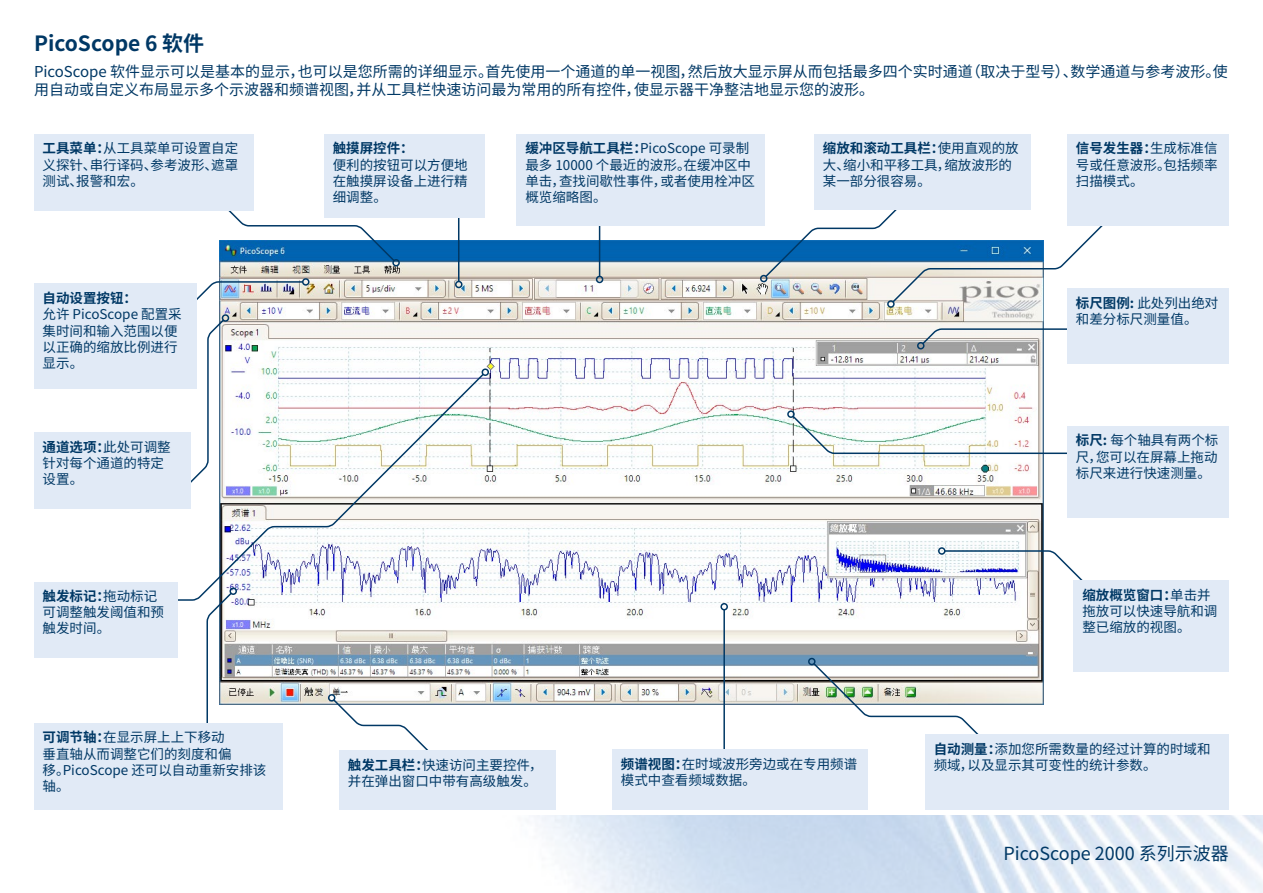
<style>
.page{position:relative;width:1263px;height:893px;background:#fff}
.page>*{position:absolute;margin:0;border:0;box-sizing:border-box;transform-origin:0 0}
.t1{font:700 21px "Noto Sans CJ Ksc";color:#003865}
.t2{font:18px "Noto Sans CJ Ksc";color:#003865}
.t3{font:15px/18px "Noto Sans CJ Ksc";color:#003865}
.t4{font:13.5px/16.2px "Noto Sans CJ Ksc";color:#003865}
.t5{font:700 13.5px "Noto Sans CJ Ksc";color:#003865}
.s1{font-weight:700}
</style>
<div class="page">
<img style="left:536px;top:815px;width:727px;height:78px">
<img style="left:220px;top:240px;width:823px;height:464px">
<svg style="left:219px;top:211px;width:177px;height:52px"></svg>
<div style="left:392px;top:259px;width:8px;height:7px;border:2px solid #003865;border-radius:50%"></div>
<div style="left:34px;top:134px;width:220px;height:77px;background:#e1eaf6"></div>
<hr style="left:599px;top:210px;width:1px;height:66px;background:#003865">
<div style="left:596px;top:276px;width:7px;height:7px;border:2px solid #003865;border-radius:50%"></div>
<div style="left:517px;top:134px;width:248px;height:92px;background:#e1eaf6"></div>
<div style="left:760px;top:275px;width:7px;height:7px;border:2px solid #003865;border-radius:50%"></div>
<div style="left:814px;top:134px;width:217px;height:76px;background:#e1eaf6"></div>
<svg style="left:764px;top:210px;width:339px;height:94px"></svg>
<div style="left:887px;top:300px;width:8px;height:8px;border:2px solid #003865;border-radius:50%"></div>
<div style="left:1067px;top:134px;width:162px;height:92px;background:#e1eaf6"></div>
<svg style="left:921px;top:328px;width:146px;height:18px"></svg>
<div style="left:917px;top:342px;width:7px;height:7px;border:2px solid #003865;border-radius:50%"></div>
<div style="left:1067px;top:288px;width:162px;height:76px;background:#e1eaf6"></div>
<svg style="left:791px;top:414px;width:276px;height:41px"></svg>
<div style="left:787px;top:410px;width:8px;height:8px;border:2px solid #003865;border-radius:50%"></div>
<div style="left:1067px;top:426px;width:162px;height:92px;background:#e1eaf6"></div>
<svg style="left:943px;top:549px;width:140px;height:42px"></svg>
<div style="left:938px;top:547px;width:7px;height:8px;border:2px solid #003865;border-radius:50%"></div>
<div style="left:1074px;top:580px;width:155px;height:92px;background:#e1eaf6"></div>
<svg style="left:190px;top:280px;width:114px;height:26px"></svg>
<div style="left:302px;top:278px;width:7px;height:8px;border:2px solid #003865;border-radius:50%"></div>
<div style="left:34px;top:284px;width:163px;height:105px;background:#e1eaf6"></div>
<hr style="left:723px;top:610px;width:2px;height:144px;background:#003865">
<div style="left:720px;top:603px;width:8px;height:7px;border:2px solid #003865;border-radius:50%"></div>
<div style="left:612px;top:750px;width:256px;height:60px;background:#e1eaf6"></div>
<svg style="left:207px;top:318px;width:18px;height:54px"></svg>
<div style="left:222px;top:314px;width:7px;height:8px;border:2px solid #003865;border-radius:50%"></div>
<div style="left:34px;top:432px;width:157px;height:76px;background:#e1eaf6"></div>
<svg style="left:168px;top:372px;width:317px;height:229px"></svg>
<div style="left:481px;top:368px;width:8px;height:8px;border:2px solid #003865;border-radius:50%"></div>
<div style="left:34px;top:582px;width:144px;height:75px;background:#e1eaf6"></div>
<svg style="left:206px;top:591px;width:27px;height:132px"></svg>
<div style="left:229px;top:587px;width:8px;height:8px;border:2px solid #003865;border-radius:50%"></div>
<div style="left:34px;top:723px;width:248px;height:87px;background:#e1eaf6"></div>
<svg style="left:332px;top:698px;width:99px;height:52px"></svg>
<div style="left:328px;top:694px;width:7px;height:8px;border:2px solid #003865;border-radius:50%"></div>
<div style="left:339px;top:750px;width:216px;height:60px;background:#e1eaf6"></div>
<svg style="left:812px;top:661px;width:174px;height:73px"></svg>
<div style="left:808px;top:658px;width:7px;height:7px;border:2px solid #003865;border-radius:50%"></div>
<div style="left:925px;top:734px;width:304px;height:76px;background:#e1eaf6"></div>
<hr style="left:458px;top:201px;width:1px;height:80px;background:#003865">
<div style="left:455px;top:281px;width:7px;height:7px;border:2px solid #003865;border-radius:50%"></div>
<div style="left:324px;top:134px;width:160px;height:84px;background:#e1eaf6"></div>
<h1 class="t1" style="left:34px;top:31px;width:172px">PicoScope 6 软件</h1>
<p class="t3" style="left:34px;top:63px;width:1195px">PicoScope 软件显示可以是基本的显示，也可以是您所需的详细显示。首先使用一个通道的单一视图，然后放大显示屏从而包括最多四个实时通道（取决于型号）、数学通道与参考波形。使用自动或自定义布局显示多个示波器和频谱视图，并从工具栏快速访问最为常用的所有控件，使显示器干净整洁地显示您的波形。</p>
<p class="t4" style="left:43px;top:141px;width:197px;text-align:justify"><span class="s1">工具菜单：</span>从工具菜单可设置自定义探针、串行译码、参考波形、遮罩测试、报警和宏。</p>
<p class="t4" style="left:525px;top:141px;width:231px"><span class="s1">缓冲区导航工具栏：</span>PicoScope 可录制最多 10000 个最近的波形。在缓冲区中单击，查找间歇性事件，或者使用栓冲区概览缩略图。</p>
<p class="t4" style="left:823px;top:141px;width:197px"><span class="s1">缩放和滚动工具栏：</span>使用直观的放大、缩小和平移工具，缩放波形的某一部分很容易。</p>
<p class="t4" style="left:1076px;top:141px;width:143px;text-align:justify"><span class="s1">信号发生器：</span>生成标准信号或任意波形。包括频率扫描模式。</p>
<p class="t5" style="left:333px;top:141px;width:82px">触摸屏控件：</p>
<p class="t4" style="left:333px;top:157px;width:136px;text-align:justify">便利的按钮可以方便地在触摸屏设备上进行精细调整。</p>
<p class="t5" style="left:43px;top:291px;width:96px">自动设置按钮：</p>
<p class="t4" style="left:43px;top:307px;width:141px">允许 PicoScope 配置采集时间和输入范围以便以正确的缩放比例进行显示。</p>
<p class="t4" style="left:43px;top:439px;width:130px"><span class="s1">通道选项：</span>此处可调整针对每个通道的特定设置。</p>
<p class="t4" style="left:43px;top:588px;width:123px"><span class="s1">触发标记：</span>拖动标记可调整触发阈值和预触发时间。</p>
<p class="t4" style="left:43px;top:730px;width:225px"><span class="s1">可调节轴：</span>在显示屏上上下移动<br>垂直轴从而调整它们的刻度和偏<br>移。PicoScope 还可以自动重新安排该轴。</p>
<p class="t4" style="left:348px;top:757px;width:196px"><span class="s1">触发工具栏：</span>快速访问主要控件，并在弹出窗口中带有高级触发。</p>
<p class="t4" style="left:621px;top:756px;width:238px"><span class="s1">频谱视图：</span>在时域波形旁边或在专用频谱模式中查看频域数据。</p>
<p class="t4" style="left:1076px;top:295px;width:144px"><span class="s1">标尺图例:</span> 此处列出绝对和差分标尺测量值。</p>
<p class="t4" style="left:1076px;top:433px;width:144px;text-align:justify"><span class="s1">标尺:</span> 每个轴具有两个标尺，您可以在屏幕上拖动标尺来进行快速测量。</p>
<p class="t4" style="left:1082px;top:587px;width:136px"><span class="s1">缩放概览窗口：</span>单击并拖放可以快速导航和调整已缩放的视图。</p>
<p class="t4" style="left:934px;top:741px;width:278px"><span class="s1">自动测量：</span>添加您所需数量的经过计算的时域和频域，以及显示其可变性的统计参数。</p>
<h2 class="t2" style="left:1003px;top:844px;width:227px">PicoScope 2000 系列示波器</h2>
</div>
